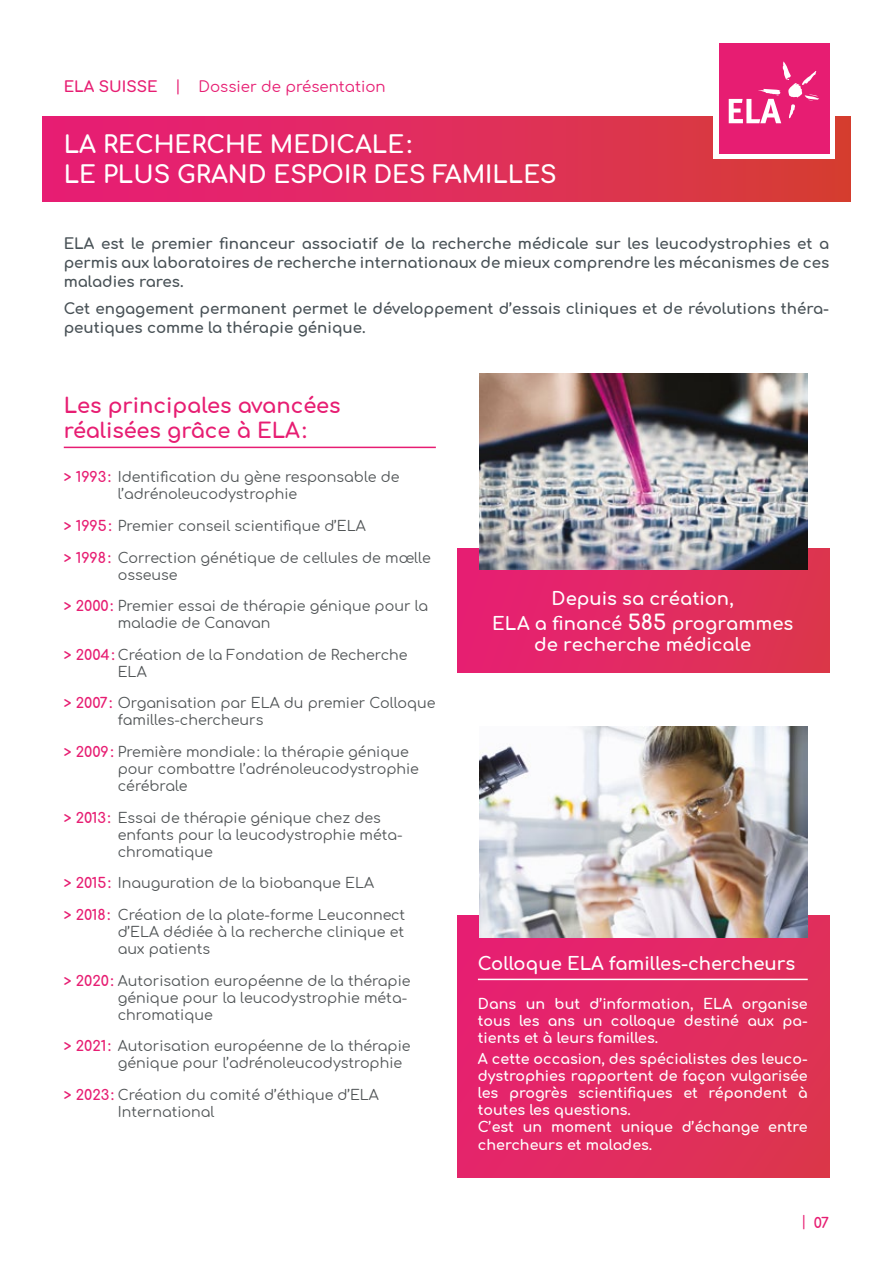
<style>
.page{position:relative;width:893px;height:1263px;background:#fff}
.page>*{position:absolute;margin:0;border:0;box-sizing:border-box;transform-origin:0 0}
.t1{font:700 24px/30px "Comfortaa";color:#fff}
.t2{font:700 21px/25.2px "Comfortaa";color:#e71d72}
.t3{font:700 18px/25.2px "Comfortaa";color:#fff;text-align:center}
.t4{font:700 15px/18.8px "Comfortaa";color:#485156;text-align:justify}
.t5{font:15px "Comfortaa";color:#e71d72}
.t6{font:14.25px/17.1px "Comfortaa";color:#505456}
.t7{font:700 14.25px/17.1px "Comfortaa";color:#fff;text-align:justify}
.t8{font:700 14.25px "Comfortaa";color:#e71d72}
.s1{font-weight:700}
.s2{font-weight:700;color:#e71d72}
.s3{font-size:21px}
.s4{font-weight:400}
</style>
<div class="page">
<div style="left:43px;top:117px;width:807px;height:85px;background:linear-gradient(to right,#e91c7b,#d63e37)"></div>
<div style="left:458px;top:916px;width:372px;height:261px;background:linear-gradient(to right,#e62271,#de3454)"></div>
<img style="left:479px;top:726px;width:329px;height:211px">
<hr style="left:64px;top:447px;width:372px;height:1px;background:#e71d72">
<div style="left:713px;top:38px;width:121px;height:121px;background:#fff"></div>
<div style="left:719px;top:43px;width:110px;height:111px;background:#e71d72"></div>
<svg style="left:729px;top:61px;width:90px;height:62px"></svg>
<div style="left:458px;top:549px;width:372px;height:123px;background:linear-gradient(to right,#e71e75,#dc374d)"></div>
<img style="left:479px;top:373px;width:329px;height:197px">
<hr style="left:478px;top:979px;width:330px;height:1px;background:#fff">
<p class="t5" style="left:64px;top:73px;width:323px"><span class="s1">ELA SUISSE</span> | Dossier de présentation</p>
<h1 class="t1" style="left:64px;top:126px;width:494px">LA RECHERCHE MEDICALE:<br>LE PLUS GRAND ESPOIR DES FAMILLES</h1>
<p class="t4" style="left:64px;top:232px;width:767px">ELA est le premier financeur associatif de la recherche médicale sur les leucodystrophies et a permis aux laboratoires de recherche internationaux de mieux comprendre les mécanismes de ces maladies rares.</p>
<p class="t4" style="left:64px;top:297px;width:767px">Cet engagement permanent permet le développement d’essais cliniques et de révolutions théra&shy;peutiques comme la thérapie génique.</p>
<h2 class="t2" style="left:64px;top:390px;width:278px">Les principales avancées réalisées grâce à ELA:</h2>
<p class="t6" style="left:118px;top:467px;width:283px;text-indent:-54px"><span class="s2">&gt; 1993:</span> Identification du gène responsable de l’adrénoleucodystrophie</p>
<p class="t6" style="left:64px;top:515px;width:304px"><span class="s2">&gt; 1995:</span> Premier conseil scientifique d’ELA</p>
<p class="t6" style="left:118px;top:547px;width:315px;text-indent:-54px"><span class="s2">&gt; 1998:</span> Correction génétique de cellules de mœlle osseuse</p>
<p class="t6" style="left:118px;top:595px;width:312px;text-indent:-54px"><span class="s2">&gt; 2000:</span> Premier essai de thérapie génique pour la maladie de Canavan</p>
<p class="t6" style="left:118px;top:644px;width:291px;text-indent:-54px"><span class="s2">&gt; 2004:</span> Création de la Fondation de Recherche<br>ELA</p>
<p class="t6" style="left:118px;top:693px;width:319px;text-indent:-54px"><span class="s2">&gt; 2007:</span> Organisation par ELA du premier Colloque familles-chercheurs</p>
<p class="t6" style="left:118px;top:741px;width:303px;text-indent:-54px"><span class="s2">&gt; 2009:</span> Première mondiale: la thérapie génique pour combattre l’adrénoleucodystrophie cérébrale</p>
<p class="t6" style="left:118px;top:807px;width:287px;text-indent:-54px"><span class="s2">&gt; 2013:</span> Essai de thérapie génique chez des enfants pour la leucodystrophie méta&shy;chromatique</p>
<p class="t6" style="left:64px;top:873px;width:312px"><span class="s2">&gt; 2015:</span> Inauguration de la biobanque ELA</p>
<p class="t6" style="left:118px;top:904px;width:289px;text-align:justify;text-indent:-54px"><span class="s2">&gt; 2018:</span> Création de la plate-forme Leuconnect d’ELA dédiée à la recherche clinique et aux patients</p>
<p class="t6" style="left:118px;top:970px;width:294px;text-indent:-54px"><span class="s2">&gt; 2020:</span> Autorisation européenne de la thérapie génique pour la leucodystrophie méta&shy;chromatique</p>
<p class="t6" style="left:118px;top:1036px;width:294px;text-indent:-54px"><span class="s2">&gt; 2021:</span> Autorisation européenne de la thérapie génique pour l’adrénoleucodystrophie</p>
<p class="t6" style="left:118px;top:1084px;width:263px;text-indent:-54px"><span class="s2">&gt; 2023:</span> Création du comité d’éthique d’ELA<br>International</p>
<p class="t3" style="left:492px;top:583px;width:303px">Depuis sa création,<br>ELA a financé <span class="s3">585</span> programmes</p>
<p class="t3" style="left:534px;top:630px;width:219px">de recherche médicale</p>
<p class="t3" style="left:478px;top:948px;width:319px">Colloque ELA familles-chercheurs</p>
<p class="t7" style="left:478px;top:993px;width:331px">Dans un but d’information, ELA organise tous les ans un colloque destiné aux pa&shy;tients et à leurs familles.</p>
<p class="t7" style="left:478px;top:1048px;width:331px;text-align:left">A cette occasion, des spécialistes des leuco&shy;dystrophies rapportent de façon vulgarisée les progrès scientifiques et répondent à toutes les questions.<br>C’est un moment unique d’échange entre chercheurs et malades.</p>
<p class="t8" style="left:801px;top:1209px;width:29px"><span class="s4">|</span> 07</p>
</div>
